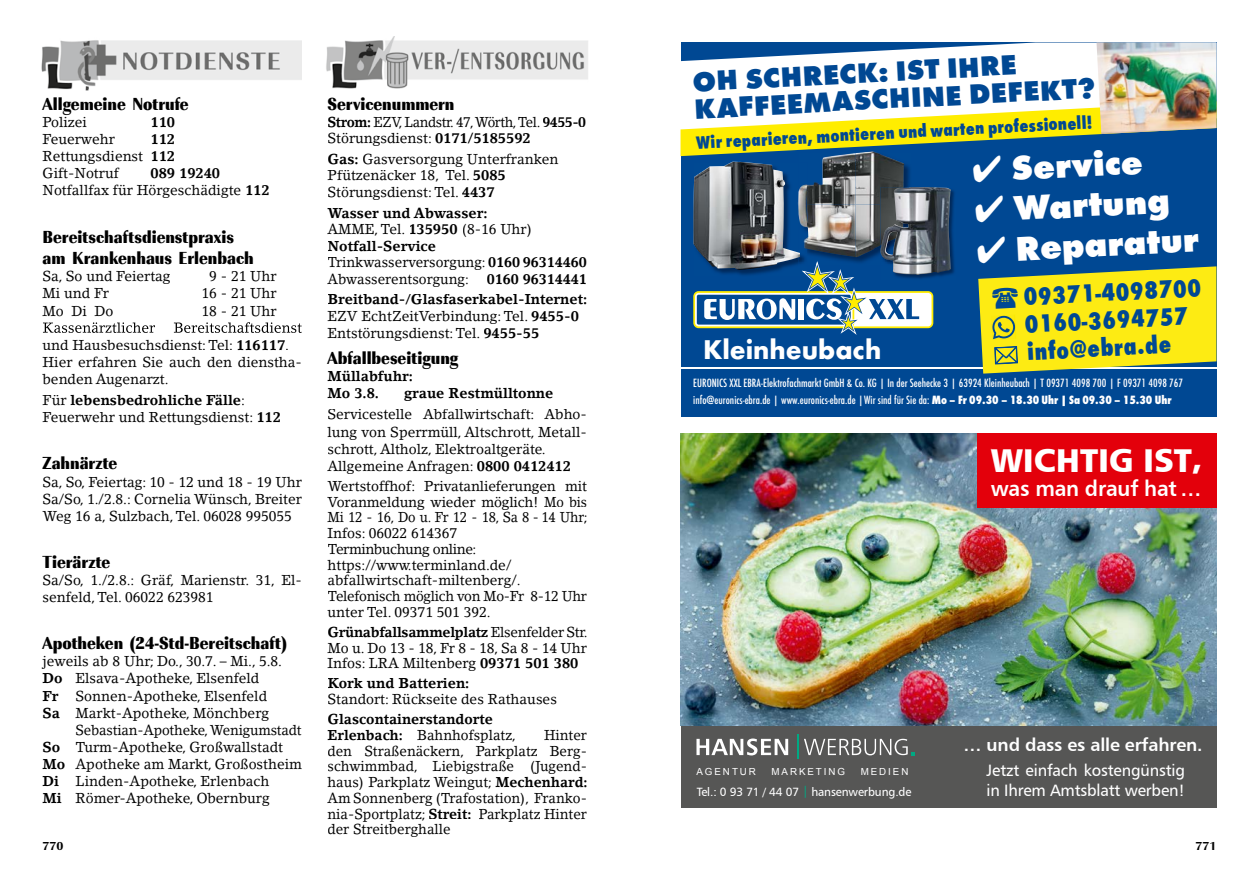
<style>
.page{position:relative;width:1259px;height:893px;background:#fff}
.page>*{position:absolute;margin:0;border:0;box-sizing:border-box;transform-origin:0 0}
.t1{font:700 expanded 35.55px "Futura";color:#fff}
.t2{font:33px "Humanist 777 BT Black B";color:#fff}
.t3{font:700 expanded 28.95px/27.2px "Futura";color:#004893}
.t4{font:700 28.2px "Futura";color:#fff}
.t5{font:700 expanded 25.95px/27.5px "Futura Con";color:#004893}
.t6{font:21.9px "Humanist 777 BT Bold B";letter-spacing:-.01em;color:#fff;scale:.95 1}
.t7{font:700 expanded 18.75px "Futura Con";color:#004893}
.t8{font:18px/21.6px "Imperial URW Ext Nar Ult Bol";color:#000}
.t9{font:18px "Humanist 777 BT Bold B";letter-spacing:-.01em;color:#fff}
.t10{font:16.5px/19.8px "Humanist 777 BT Roman B";letter-spacing:-.01em;color:#fff}
.t11{font:14.25px/17.1px "Lino Letter Std";color:#000}
.t12{font:14.25px/15.8px "Lino Letter Std";color:#000;text-align:justify;scale:.95 1}
.t13{font:14.25px/15.8px "Lino Letter Std";color:#000;text-align:justify;scale:.96 1}
.t14{font:14.25px/16.5px "Lino Letter Std";letter-spacing:-.03em;color:#000;scale:.93 1}
.t15{font:700 14.25px/17.1px "Lino Letter Std";color:#000}
.t16{font:700 14.25px/20.7px "Lino Letter Std";color:#000;text-align:right;scale:.95 1}
.t17{font:700 14.25px/15.8px "Lino Letter Std";color:#000;scale:.96 1}
.t18{font:14.25px "Lino Letter Std";color:#000;scale:.94 1}
.t19{font:500 12.45px/17px "Futura Con";color:#fff}
.t20{font:12px "Humanist 777 BT Roman B";letter-spacing:-.01em;color:#fff}
.t21{font:700 expanded 12px "Imperial URW";color:#000}
.t22{font:9.75px "Arial";letter-spacing:.2em;color:#fff}
.s1{font-weight:700}
.s2{font-weight:400}
.s3{font-weight:700;font-stretch:expanded}
.s4{color:#00a983}
</style>
<div class="page">
<svg style="left:43px;top:322px;width:259px;height:11px"></svg>
<img style="left:41px;top:40px;width:261px;height:51px">
<img style="left:326px;top:36px;width:262px;height:53px">
<div style="left:680px;top:43px;width:536px;height:374px;background:#004893"></div>
<hr style="left:680px;top:368px;width:536px;height:1px;background:#fff">
<svg style="left:680px;top:43px;width:416px;height:58px;background:#dee7f1"></svg>
<img style="left:824px;top:164px;width:86px;height:97px">
<svg style="left:680px;top:101px;width:422px;height:55px"></svg>
<img style="left:807px;top:152px;width:97px;height:53px">
<img style="left:807px;top:205px;width:73px;height:52px">
<img style="left:1096px;top:43px;width:120px;height:91px">
<img style="left:931px;top:189px;width:24px;height:89px">
<img style="left:880px;top:187px;width:71px;height:88px">
<svg style="left:695px;top:261px;width:236px;height:74px"></svg>
<img style="left:800px;top:184px;width:7px;height:81px">
<img style="left:800px;top:185px;width:7px;height:64px">
<img style="left:693px;top:162px;width:107px;height:108px">
<div style="left:680px;top:434px;width:536px;height:374px;background:#565655"></div>
<img style="left:680px;top:434px;width:536px;height:292px">
<div style="left:976px;top:434px;width:240px;height:74px;background:#e3000b"></div>
<svg style="left:991px;top:448px;width:110px;height:24px"></svg>
<svg style="left:1145px;top:448px;width:51px;height:26px"></svg>
<svg style="left:696px;top:738px;width:92px;height:17px"></svg>
<svg style="left:804px;top:739px;width:110px;height:16px"></svg>
<svg style="left:797px;top:734px;width:1px;height:25px"></svg>
<svg style="left:978px;top:266px;width:238px;height:108px;background:#dad526"></svg>
<p class="t8" style="left:43px;top:93px;width:148px">Allgemeine Notrufe</p>
<p class="t11" style="left:43px;top:113px;width:46px">Polizei</p>
<p class="t15" style="left:151px;top:113px;width:26px">110</p>
<p class="t11" style="left:43px;top:131px;width:74px">Feuerwehr</p>
<p class="t11" style="left:43px;top:131px;width:134px;text-align:justify;text-indent:108px"><span class="s1">112<br></span>Rettungsdienst <span class="s1">112<br></span>Gift-Notruf</p>
<p class="t11" style="left:43px;top:165px;width:229px;text-indent:108px"><span class="s1">089 19240<br></span>Notfallfax für Hörgeschädigte <span class="s1">112</span></p>
<p class="t8" style="left:43px;top:226px;width:213px">Bereitschaftsdienstpraxis am Krankenhaus Erlenbach</p>
<p class="t11" style="left:43px;top:268px;width:130px">Sa, So und Feiertag</p>
<p class="t11" style="left:209px;top:268px;width:69px">9 - 21 Uhr</p>
<p class="t11" style="left:43px;top:285px;width:68px">Mi und Fr</p>
<p class="t11" style="left:201px;top:285px;width:77px">16 - 21 Uhr</p>
<p class="t11" style="left:43px;top:302px;width:72px">Mo Di Do</p>
<p class="t11" style="left:201px;top:302px;width:77px">18 - 21 Uhr</p>
<p class="t11" style="left:43px;top:336px;width:261px">und Hausbesuchsdienst: Tel: <span class="s1">116117</span>.<br>Hier erfahren Sie auch den dienstha&shy;benden Augenarzt.</p>
<p class="t11" style="left:43px;top:392px;width:240px">Für <span class="s1">lebensbedrohliche Fälle</span>:<br>Feuerwehr und Rettungsdienst: <span class="s1">112</span></p>
<p class="t8" style="left:43px;top:453px;width:76px">Zahnärzte</p>
<p class="t11" style="left:43px;top:473px;width:261px;text-align:justify">Sa, So, Feiertag: 10 - 12 und 18 - 19 Uhr Sa/So, 1./2.8.: Cornelia Wünsch, Breiter Weg 16 a, Sulzbach, Tel. 06028 995055</p>
<p class="t8" style="left:43px;top:551px;width:69px">Tierärzte</p>
<p class="t11" style="left:43px;top:571px;width:261px">Sa/So, 1./2.8.: Gräf, Marienstr. 31, El&shy;senfeld, Tel. 06022 623981</p>
<p class="t8" style="left:43px;top:632px;width:246px">Apotheken (24-Std-Bereitschaft)</p>
<p class="t11" style="left:43px;top:653px;width:241px">jeweils ab 8 Uhr; Do., 30.7. – Mi., 5.8.</p>
<p class="t11" style="left:43px;top:670px;width:218px"><span class="s1">Do</span> Elsava-Apotheke, Elsenfeld</p>
<p class="t11" style="left:43px;top:687px;width:226px"><span class="s1">Fr</span> Sonnen-Apotheke, Elsenfeld</p>
<p class="t11" style="left:43px;top:704px;width:228px"><span class="s1">Sa</span> Markt-Apotheke, Mönchberg</p>
<p class="t18" style="left:76px;top:721px;width:242px">Sebastian-Apotheke, Wenigumstadt</p>
<p class="t11" style="left:43px;top:738px;width:242px"><span class="s1">So</span> Turm-Apotheke, Großwallstadt</p>
<p class="t11" style="left:43px;top:755px;width:261px"><span class="s1">Mo</span> Apotheke am Markt, Großostheim</p>
<p class="t11" style="left:43px;top:772px;width:228px"><span class="s1">Di</span> Linden-Apotheke, Erlenbach</p>
<p class="t11" style="left:43px;top:789px;width:229px"><span class="s1">Mi</span> Römer-Apotheke, Obernburg</p>
<p class="t8" style="left:327px;top:93px;width:128px">Servicenummern</p>
<p class="t14" style="left:327px;top:113px;width:280px"><span class="s1">Strom:</span> EZV, Landstr. 47, Wörth, Tel. <span class="s1">9455-0<br></span>Störungsdienst: <span class="s1">0171/5185592</span></p>
<p class="t11" style="left:327px;top:151px;width:233px;line-height:16.5px"><span class="s1">Gas:</span> Gasversorgung Unterfranken<br>Pfützenäcker 18, Tel. <span class="s1">5085<br></span>Störungsdienst: Tel. <span class="s1">4437</span></p>
<p class="t11" style="left:327px;top:204px;width:261px;line-height:16.5px"><span class="s1">Wasser und Abwasser:<br></span>AMME, Tel. <span class="s1">135950</span> (8-16 Uhr)<br><span class="s1">Notfall-Service<br></span>Trinkwasserversorgung: <span class="s1">0160 96314460<br></span>Abwasserentsorgung:</p>
<p class="t16" style="left:327px;top:268px;width:275px">0160 96314441<br>Breitband-/Glasfaserkabel-Internet:</p>
<p class="t11" style="left:327px;top:307px;width:253px">EZV EchtZeitVerbindung: Tel. <span class="s1">9455-0<br></span>Entstörungsdienst: Tel. <span class="s1">9455-55</span></p>
<p class="t8" style="left:327px;top:347px;width:132px">Abfallbeseitigung</p>
<p class="t15" style="left:327px;top:367px;width:87px">Müllabfuhr:<br>Mo 3.8.</p>
<p class="t15" style="left:404px;top:385px;width:151px">graue Restmülltonne</p>
<p class="t11" style="left:327px;top:406px;width:261px">Servicestelle Abfallwirtschaft: Abho&shy;lung von Sperrmüll, Altschrott, Metall&shy;schrott, Altholz, Elektroaltgeräte.<br>Allgemeine Anfragen: <span class="s1">0800 0412412</span></p>
<p class="t11" style="left:327px;top:478px;width:262px;line-height:15.8px">Wertstoffhof: Privatanlieferungen mit<br>Voranmeldung wieder möglich! Mo bis<br>Mi 12 - 16, Do u. Fr 12 - 18, Sa 8 - 14 Uhr;<br>Infos: 06022 614367<br>Terminbuchung online: https://www.terminland.de/ abfallwirtschaft-miltenberg/.<br>Telefonisch möglich von Mo-Fr 8-12 Uhr unter Tel. 09371 501 392.</p>
<p class="t13" style="left:327px;top:624px;width:272px"><span class="s1">Grünabfallsammelplatz</span> Elsenfelder Str.<br>Mo u. Do 13 - 18, Fr 8 - 18, Sa 8 - 14 Uhr Infos: LRA Miltenberg <span class="s1">09371 501 380</span></p>
<p class="t15" style="left:327px;top:675px;width:143px">Kork und Batterien:</p>
<p class="t11" style="left:327px;top:690px;width:231px">Standort: Rückseite des Rathauses</p>
<p class="t17" style="left:327px;top:711px;width:198px">Glascontainerstandorte<br>Erlenbach: <span class="s2">Bahnhofsplatz,</span></p>
<p class="t12" style="left:327px;top:727px;width:275px;text-indent:216px">Hinter den Straßenäckern, Parkplatz Berg&shy;schwimmbad, Liebigstraße (Jugend&shy;haus) Parkplatz Weingut; <span class="s1">Mechenhard:<br></span>Am Sonnenberg (Trafostation), Franko&shy;nia-Sportplatz; <span class="s1">Streit:</span> Parkplatz Hinter der Streitberghalle</p>
<h3 class="t3" style="left:692px;top:68px;width:403px;rotate:-3deg">OH SCHRECK: IST IHRE<br>KAFFEEMASCHINE DEFEKT?</h3>
<h1 class="t1" style="left:971px;top:149px;width:172px;rotate:-3deg">✔ Service</h1>
<h1 class="t1" style="left:973px;top:189px;width:197px;rotate:-3deg">✔ Wartung</h1>
<h1 class="t1" style="left:975px;top:229px;width:224px;rotate:-3deg">✔ Reparatur</h1>
<h3 class="t5" style="left:1022px;top:283px;width:180px;rotate:-3deg">09371-4098700<br>0160-3694757 info@ebra.de</h3>
<h3 class="t7" style="left:695px;top:132px;width:398px;rotate:-3deg">Wir reparieren, montieren und warten professionell!</h3>
<h3 class="t4" style="left:703px;top:332px;width:180px">Kleinheubach</h3>
<p class="t19" style="left:693px;top:375px;width:491px">EURONICS XXL EBRA-Elektrofachmarkt GmbH &amp; Co. KG | In der Seehecke 3 | 63924 Kleinheubach | T 09371 4098 700 | F 09371 4098 767 info@euronics-ebra.de | www.euronics-ebra.de |Wir sind für Sie da: <span class="s3">Mo – Fr 09.30 – 18.30 Uhr | Sa 09.30 – 15.30 Uhr</span></p>
<h2 class="t2" style="left:990px;top:439px;width:213px">WICHTIG IST,</h2>
<h3 class="t6" style="left:990px;top:474px;width:223px">was man drauf hat …</h3>
<p class="t22" style="left:696px;top:765px;width:61px">AGENTUR</p>
<p class="t22" style="left:771px;top:765px;width:75px">MARKETING</p>
<p class="t22" style="left:860px;top:765px;width:49px">MEDIEN</p>
<p class="t20" style="left:697px;top:784px;width:216px">Tel.: 0 93 71 / 44 07 <span class="s4">|</span> hansenwerbung.de</p>
<p class="t9" style="left:963px;top:734px;width:240px">… und dass es alle erfahren.</p>
<p class="t10" style="left:986px;top:760px;width:200px">Jetzt einfach kostengünstig in Ihrem Amtsblatt werben!</p>
<p class="t21" style="left:43px;top:839px;width:22px">770</p>
<p class="t21" style="left:1195px;top:839px;width:22px">771</p>
</div>
